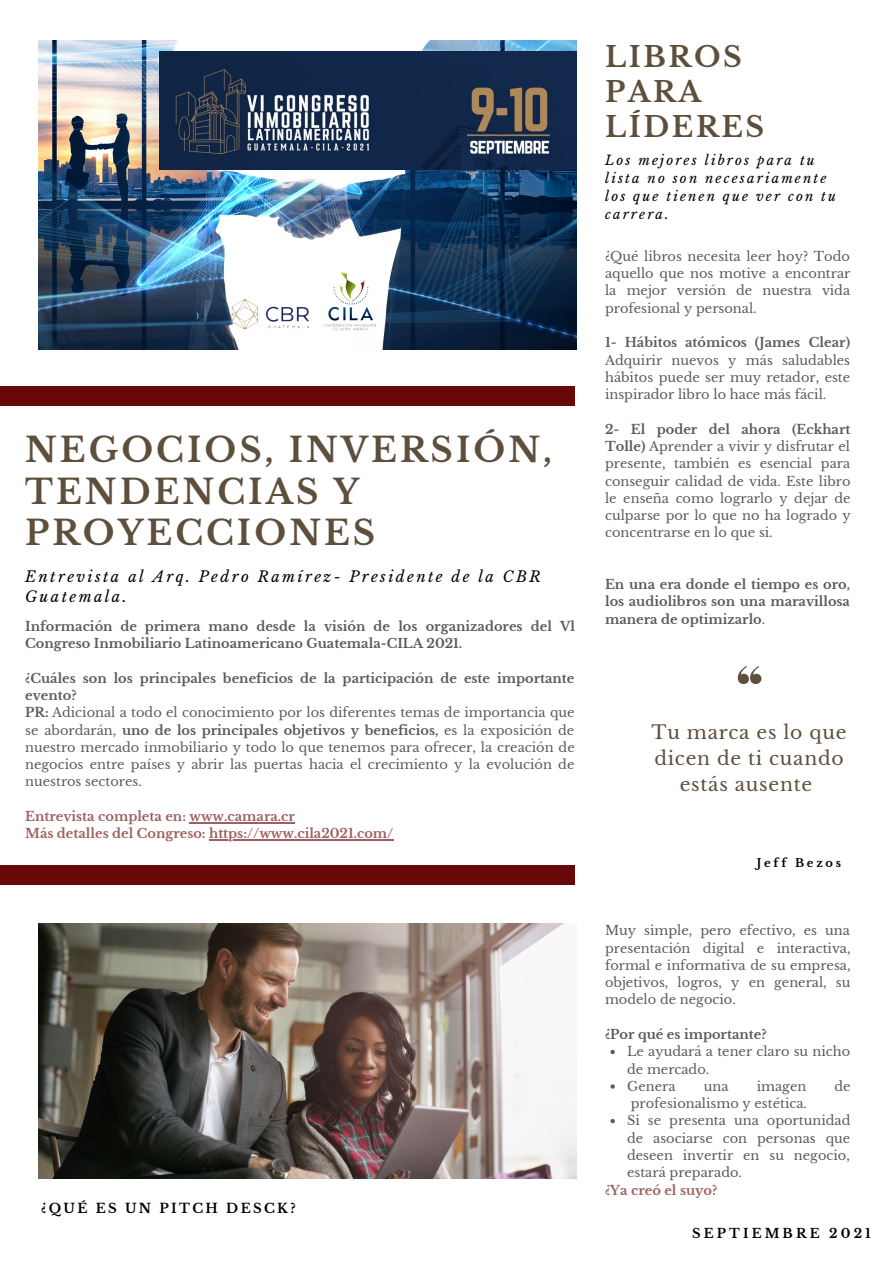
<style>
.page{position:relative;width:894px;height:1264px;background:#fff}
.page>*{position:absolute;margin:0;border:0;box-sizing:border-box;transform-origin:0 0}
.t1{font:700 33.75px/41.7px "Libre Baskerville";letter-spacing:.09em;color:#5e4f3c}
.t2{font:700 28.2px/35px "Libre Baskerville";letter-spacing:.09em;color:#5e4f3c}
.t3{font:18.75px/26px "Libre Baskerville";letter-spacing:.04em;color:#5e4f3c;text-align:center}
.t4{font:italic 14.85px/20.2px "Libre Baskerville";letter-spacing:.16em;color:#000}
.t5{font:italic 13.2px/18px "Libre Baskerville";letter-spacing:.16em;color:#000}
.t6{font:700 13.05px "Libre Baskerville";letter-spacing:.18em;color:#000}
.t7{font:12.9px/17.2px "Libre Baskerville";color:#000;text-align:justify}
.t8{font:700 12.9px/17.2px "Libre Baskerville";color:#000}
.t9{font:700 12.9px/17.2px "Libre Baskerville";color:#690808}
.t10{font:700 12.9px "Libre Baskerville";letter-spacing:.24em;color:#000}
.t11{font:700 11.4px "Libre Baskerville";letter-spacing:.24em;color:#000}
.s1{font-weight:700}
.s2{font-weight:400}
</style>
<div class="page">
<svg style="left:737px;top:666px;width:24px;height:17px"></svg>
<img style="left:38px;top:41px;width:538px;height:308px">
<img style="left:38px;top:923px;width:538px;height:255px">
<div style="left:0;top:865px;width:574px;height:19px;background:#690808"></div>
<div style="left:0;top:387px;width:575px;height:19px;background:#690808"></div>
<img style="left:159px;top:51px;width:417px;height:119px">
<img style="left:227px;top:294px;width:94px;height:48px">
<img style="left:321px;top:270px;width:57px;height:62px">
<hr style="left:189px;top:822px;width:106px;height:1px;background:#690808">
<hr style="left:209px;top:839px;width:184px;height:1px;background:#690808">
<svg style="left:610px;top:1049px;width:4px;height:5px"></svg>
<svg style="left:610px;top:1084px;width:4px;height:4px"></svg>
<svg style="left:610px;top:1119px;width:4px;height:4px"></svg>
<p class="t1" style="left:25px;top:429px;width:528px">NEGOCIOS, INVERSIÓN,<br>TENDENCIAS Y<br>PROYECCIONES</p>
<p class="t4" style="left:25px;top:567px;width:517px">Entrevista al Arq. Pedro Ramírez- Presidente de la CBR<br>Guatemala.</p>
<p class="t8" style="left:25px;top:618px;width:551px">Información de primera mano desde la visión de los organizadores del Vl<br>Congreso Inmobiliario Latinoamericano Guatemala-CILA 2021.</p>
<p class="t7" style="left:25px;top:669px;width:551px;text-align:left"><span class="s1">¿Cuáles son los principales beneficios de la participación de este importante evento?<br>PR:</span> Adicional a todo el conocimiento por los diferentes temas de importancia que se abordarán, <span class="s1">uno de los principales objetivos y beneficios,</span> es la exposición de nuestro mercado inmobiliario y todo lo que tenemos para ofrecer, la creación de negocios entre países y abrir las puertas hacia el crecimiento y la evolución de nuestros sectores.</p>
<p class="t9" style="left:25px;top:807px;width:370px">Entrevista completa en: www.camara.cr<br>Más detalles del Congreso: https://www.cila2021.com/</p>
<p class="t6" style="left:41px;top:1200px;width:256px">¿QUÉ ES UN PITCH DESCK?</p>
<p class="t2" style="left:605px;top:40px;width:161px">LIBROS<br>PARA<br>LÍDERES</p>
<p class="t5" style="left:605px;top:151px;width:232px">Los mejores libros para tu lista no son necesariamente los que tienen que ver con tu carrera.</p>
<p class="t7" style="left:605px;top:248px;width:247px">¿Qué libros necesita leer hoy? Todo aquello que nos motive a encontrar la mejor versión de nuestra vida profesional y personal.</p>
<p class="t8" style="left:605px;top:334px;width:246px">1- Hábitos atómicos (James Clear)</p>
<p class="t7" style="left:605px;top:351px;width:247px">Adquirir nuevos y más saludables hábitos puede ser muy retador, este inspirador libro lo hace más fácil.</p>
<p class="t7" style="left:605px;top:420px;width:247px"><span class="s1">2- El poder del ahora (Eckhart Tolle)</span> Aprender a vivir y disfrutar el presente, también es esencial para conseguir calidad de vida. Este libro le enseña como lograrlo y dejar de culparse por lo que no ha logrado y concentrarse en lo que si.</p>
<p class="t8" style="left:605px;top:576px;width:246px;text-align:justify">En una era donde el tiempo es oro, los audiolibros son una maravillosa manera de optimizarlo<span class="s2">.</span></p>
<p class="t3" style="left:651px;top:719px;width:196px">Tu marca es lo que dicen de ti cuando estás ausente</p>
<p class="t11" style="left:756px;top:855px;width:86px">Jeff Bezos</p>
<p class="t7" style="left:605px;top:922px;width:247px">Muy simple, pero efectivo, es una presentación digital e interactiva, formal e informativa de su empresa, objetivos, logros, y en general, su modelo de negocio.</p>
<p class="t8" style="left:605px;top:1025px;width:163px">¿Por qué es importante?</p>
<p class="t7" style="left:627px;top:1043px;width:224px;text-align:left">Le ayudará a tener claro su nicho de mercado.<br>Genera</p>
<p class="t7" style="left:703px;top:1077px;width:26px">una</p>
<p class="t7" style="left:756px;top:1077px;width:51px">imagen</p>
<p class="t7" style="left:834px;top:1077px;width:18px">de</p>
<p class="t7" style="left:627px;top:1094px;width:225px;text-align:left">profesionalismo y estética.<br>Si se presenta una oportunidad de asociarse con personas que deseen invertir en su negocio, estará preparado.</p>
<p class="t9" style="left:605px;top:1181px;width:114px">¿Ya creó el suyo?</p>
<p class="t10" style="left:692px;top:1225px;width:180px">SEPTIEMBRE 2021</p>
</div>
